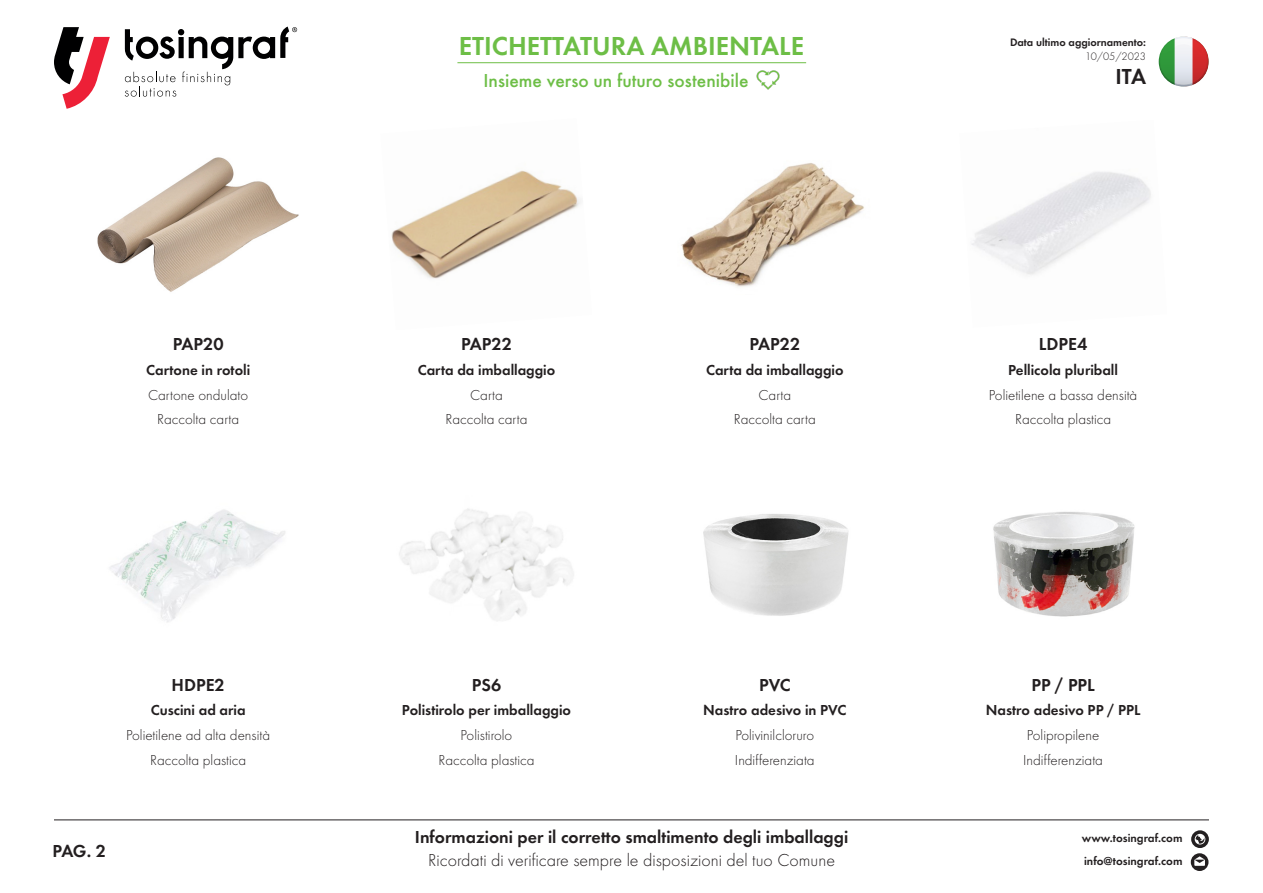
<style>
.page{position:relative;width:1263px;height:893px;background:#fff}
.page>*{position:absolute;margin:0;border:0;box-sizing:border-box;transform-origin:0 0}
.t1{font:600 27px "Futura TOT";color:#6dbe46}
.t2{font:600 22.5px "Futura TOT";color:#231f20}
.t3{font:500 19.5px "Futura TOT";color:#6dbe46}
.t4{font:600 18px "Futura TOT";color:#231f20}
.t5{font:18px "Futura TOT Ligh";color:#231f20}
.t6{font:15px "Futura TOT Ligh";color:#231f20}
.t7{font:600 15px "Futura TOT";color:#231f20}
.t8{font:600 12px/22.5px "Futura TOT";color:#231f20}
.t9{font:600 11.25px "Futura TOT";color:#231f20}
.t10{font:11.25px "Futura TOT Ligh";color:#231f20}
.s1{color:#fff}
</style>
<div class="page">
<svg style="left:1191px;top:830px;width:18px;height:41px"></svg>
<svg style="left:1160px;top:38px;width:48px;height:48px"></svg>
<div style="left:1144px;top:22px;width:80px;height:80px;border:15px solid #fff;border-radius:50%"></div>
<div style="left:1146px;top:89px;width:74px;height:46px;background:#fff"></div>
<div style="left:1114px;top:7px;width:43px;height:88px;background:#fff"></div>
<div style="left:1131px;top:2px;width:124px;height:32px;background:#fff"></div>
<div style="left:1210px;top:0;width:48px;height:107px;background:#fff"></div>
<svg style="left:54px;top:27px;width:56px;height:82px"></svg>
<svg style="left:125px;top:27px;width:172px;height:70px"></svg>
<img style="left:756px;top:70px;width:24px;height:20px">
<hr style="left:457px;top:62px;width:349px;height:1px;background:#6dbe46">
<hr style="left:54px;top:819px;width:1155px;height:1px;background:#231f20">
<img style="left:97px;top:157px;width:202px;height:135px">
<img style="left:391px;top:170px;width:190px;height:109px">
<img style="left:681px;top:163px;width:183px;height:124px">
<img style="left:109px;top:509px;width:176px;height:113px">
<img style="left:399px;top:508px;width:175px;height:113px">
<img style="left:703px;top:514px;width:146px;height:102px">
<img style="left:993px;top:512px;width:142px;height:105px">
<h1 class="t1" style="left:459px;top:30px;width:347px">ETICHETTATURA AMBIENTALE</h1>
<h3 class="t3" style="left:484px;top:69px;width:297px">Insieme verso un futuro sostenibile<span class="s1">OO</span></h3>
<p class="t9" style="left:1010px;top:36px;width:138px">Data ultimo aggiornamento:</p>
<p class="t10" style="left:1085px;top:49px;width:62px">10/05/2023</p>
<h2 class="t2" style="left:1115px;top:63px;width:32px">ITA</h2>
<p class="t4" style="left:173px;top:333px;width:52px">PAP20</p>
<p class="t4" style="left:461px;top:333px;width:52px">PAP22</p>
<p class="t4" style="left:749px;top:333px;width:52px">PAP22</p>
<p class="t4" style="left:1039px;top:333px;width:50px">LDPE4</p>
<p class="t7" style="left:146px;top:361px;width:106px">Cartone in rotoli</p>
<p class="t7" style="left:418px;top:361px;width:139px">Carta da imballaggio</p>
<p class="t7" style="left:706px;top:361px;width:139px">Carta da imballaggio</p>
<p class="t7" style="left:1008px;top:361px;width:111px">Pellicola pluriball</p>
<p class="t6" style="left:148px;top:387px;width:102px">Cartone ondulato</p>
<p class="t6" style="left:470px;top:387px;width:34px">Carta</p>
<p class="t6" style="left:758px;top:387px;width:34px">Carta</p>
<p class="t6" style="left:989px;top:387px;width:150px">Polietilene a bassa densità</p>
<p class="t6" style="left:157px;top:411px;width:84px">Raccolta carta</p>
<p class="t6" style="left:445px;top:411px;width:84px">Raccolta carta</p>
<p class="t6" style="left:734px;top:411px;width:84px">Raccolta carta</p>
<p class="t6" style="left:1015px;top:411px;width:98px">Raccolta plastica</p>
<p class="t4" style="left:171px;top:674px;width:55px">HDPE2</p>
<p class="t4" style="left:472px;top:674px;width:31px">PS6</p>
<p class="t4" style="left:759px;top:674px;width:33px">PVC</p>
<p class="t4" style="left:1031px;top:674px;width:65px">PP / PPL</p>
<p class="t7" style="left:151px;top:701px;width:96px">Cuscini ad aria</p>
<p class="t7" style="left:402px;top:701px;width:171px">Polistirolo per imballaggio</p>
<p class="t7" style="left:703px;top:701px;width:145px">Nastro adesivo in PVC</p>
<p class="t7" style="left:986px;top:701px;width:156px">Nastro adesivo PP / PPL</p>
<p class="t6" style="left:126px;top:727px;width:145px">Polietilene ad alta densità</p>
<p class="t6" style="left:461px;top:727px;width:53px">Polistirolo</p>
<p class="t6" style="left:735px;top:727px;width:80px">Polivinilcloruro</p>
<p class="t6" style="left:1027px;top:727px;width:74px">Polipropilene</p>
<p class="t6" style="left:150px;top:751px;width:98px">Raccolta plastica</p>
<p class="t6" style="left:438px;top:751px;width:98px">Raccolta plastica</p>
<p class="t6" style="left:735px;top:751px;width:81px">Indifferenziata</p>
<p class="t6" style="left:1023px;top:751px;width:81px">Indifferenziata</p>
<p class="t4" style="left:53px;top:840px;width:55px">PAG. 2</p>
<p class="t4" style="left:415px;top:826px;width:435px">Informazioni per il corretto smaltimento degli imballaggi</p>
<p class="t5" style="left:428px;top:849px;width:408px">Ricordati di verificare sempre le disposizioni del tuo Comune</p>
<p class="t8" style="left:1082px;top:827px;width:102px">www.tosingraf.com info@tosingraf.com</p>
</div>
